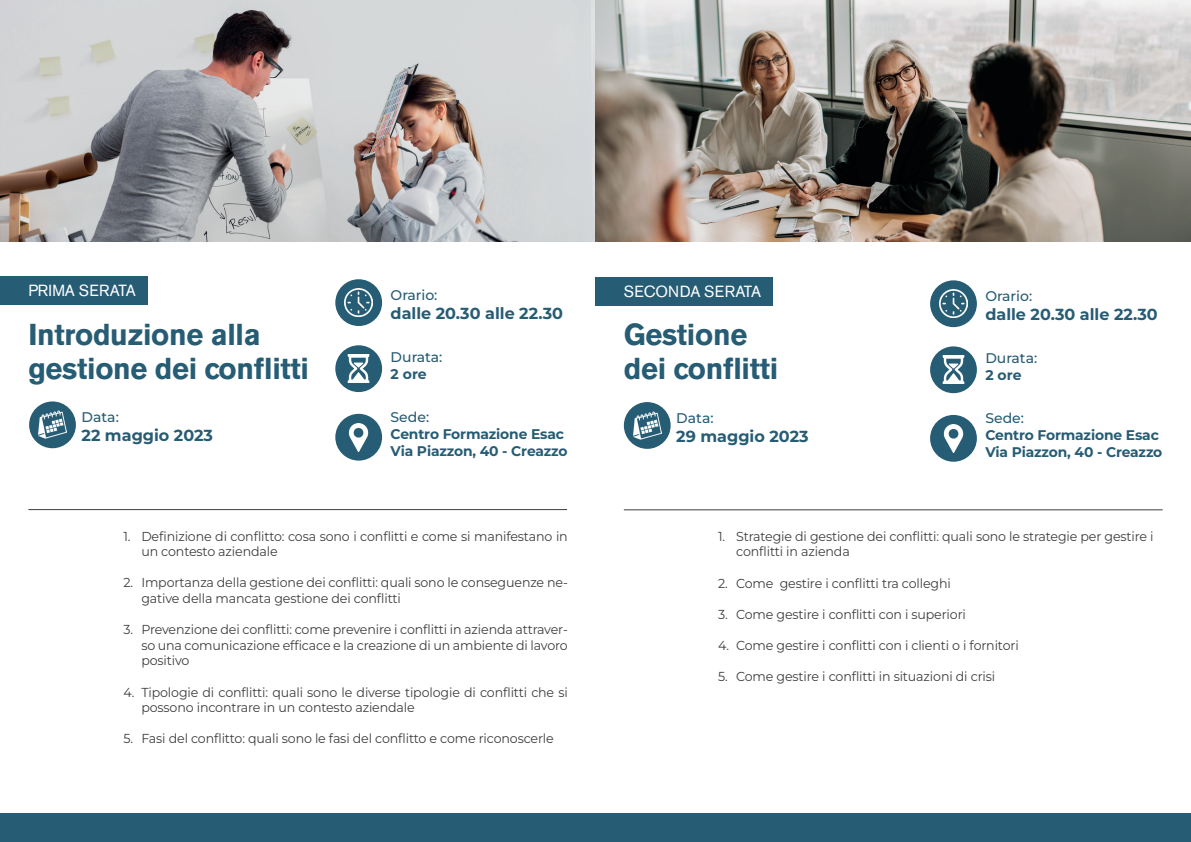
<style>
.page{position:relative;width:1191px;height:842px;background:#fff}
.page>*{position:absolute;margin:0;border:0;box-sizing:border-box;transform-origin:0 0}
.t1{font:700 30px/34px "Akzidenz Grotesk BE";letter-spacing:-.01em;color:#265c74}
.t2{font:700 16px "Montserrat";color:#265c74}
.t3{font:16px "Akzidenz Grotesk BE";letter-spacing:.01em;color:#fff}
.t4{font:700 14px/16.8px "Montserrat";letter-spacing:-.01em;color:#265c74}
.t5{font:500 14px "Montserrat";color:#265c74}
.t6{font:13px/15.6px "Montserrat";letter-spacing:-.01em;color:#3e3e3f}
</style>
<div class="page">
<img style="left:0;top:0;width:1191px;height:242px">
<div style="left:29px;top:401px;width:47px;height:47px;background:#265c74;border-radius:50%"></div>
<img style="left:38px;top:411px;width:29px;height:28px">
<hr style="left:28px;top:509px;width:539px;height:1px;background:#3e3e3f">
<div style="left:0;top:276px;width:147px;height:29px;background:#265c74"></div>
<hr style="left:624px;top:510px;width:538px;height:1px;background:#3e3e3f">
<div style="left:595px;top:277px;width:177px;height:28px;background:#265c74"></div>
<div style="left:624px;top:402px;width:46px;height:47px;background:#265c74;border-radius:50%"></div>
<img style="left:633px;top:411px;width:28px;height:29px">
<div style="left:0;top:814px;width:1191px;height:28px;background:#265c74"></div>
<div style="left:930px;top:346px;width:47px;height:47px;background:#265c74;border-radius:50%"></div>
<div style="left:930px;top:415px;width:47px;height:47px;background:#265c74;border-radius:50%"></div>
<img style="left:942px;top:356px;width:23px;height:28px">
<img style="left:943px;top:424px;width:21px;height:28px">
<div style="left:930px;top:280px;width:47px;height:47px;background:#265c74;border-radius:50%"></div>
<img style="left:939px;top:290px;width:28px;height:28px">
<div style="left:335px;top:345px;width:47px;height:47px;background:#265c74;border-radius:50%"></div>
<div style="left:335px;top:414px;width:47px;height:47px;background:#265c74;border-radius:50%"></div>
<img style="left:347px;top:355px;width:23px;height:28px">
<img style="left:348px;top:423px;width:21px;height:28px">
<div style="left:335px;top:279px;width:47px;height:47px;background:#265c74;border-radius:50%"></div>
<img style="left:344px;top:289px;width:29px;height:28px">
<p class="t3" style="left:28px;top:281px;width:109px">PRIMA SERATA</p>
<h1 class="t1" style="left:28px;top:318px;width:282px">Introduzione alla gestione dei conflitti</h1>
<p class="t5" style="left:82px;top:408px;width:39px">Data:</p>
<p class="t2" style="left:82px;top:425px;width:133px">22 maggio 2023</p>
<p class="t5" style="left:390px;top:286px;width:48px">Orario:</p>
<p class="t2" style="left:390px;top:303px;width:174px">dalle 20.30 alle 22.30</p>
<p class="t5" style="left:390px;top:348px;width:53px">Durata:</p>
<p class="t4" style="left:390px;top:365px;width:38px">2 ore</p>
<p class="t5" style="left:390px;top:408px;width:40px">Sede:</p>
<p class="t4" style="left:390px;top:425px;width:178px">Centro Formazione Esac<br>Via Piazzon, 40 - Creazzo</p>
<p class="t6" style="left:141px;top:528px;width:428px;text-indent:-18px">1. Definizione di conflitto: cosa sono i conflitti e come si manifestano in un contesto aziendale</p>
<p class="t6" style="left:141px;top:575px;width:428px;text-indent:-18px">2. Importanza della gestione dei conflitti: quali sono le conseguenze ne&shy;gative della mancata gestione dei conflitti</p>
<p class="t6" style="left:141px;top:621px;width:428px;text-align:justify;text-indent:-18px">3. Prevenzione dei conflitti: come prevenire i conflitti in azienda attraver&shy;so una comunicazione efficace e la creazione di un ambiente di lavoro positivo</p>
<p class="t6" style="left:141px;top:684px;width:428px;text-indent:-18px">4. Tipologie di conflitti: quali sono le diverse tipologie di conflitti che si possono incontrare in un contesto aziendale</p>
<p class="t6" style="left:123px;top:731px;width:432px">5. Fasi del conflitto: quali sono le fasi del conflitto e come riconoscerle</p>
<p class="t3" style="left:624px;top:282px;width:139px">SECONDA SERATA</p>
<h1 class="t1" style="left:624px;top:318px;width:156px">Gestione dei conflitti</h1>
<p class="t5" style="left:676px;top:408px;width:39px">Data:</p>
<p class="t2" style="left:676px;top:425px;width:134px">29 maggio 2023</p>
<p class="t5" style="left:985px;top:287px;width:48px">Orario:</p>
<p class="t2" style="left:985px;top:304px;width:174px">dalle 20.30 alle 22.30</p>
<p class="t5" style="left:985px;top:349px;width:53px">Durata:</p>
<p class="t4" style="left:985px;top:366px;width:38px">2 ore</p>
<p class="t5" style="left:985px;top:409px;width:40px">Sede:</p>
<p class="t4" style="left:985px;top:426px;width:178px">Centro Formazione Esac<br>Via Piazzon, 40 - Creazzo</p>
<p class="t6" style="left:736px;top:528px;width:419px;text-indent:-18px">1. Strategie di gestione dei conflitti: quali sono le strategie per gestire i conflitti in azienda</p>
<p class="t6" style="left:718px;top:575px;width:234px">2. Come gestire i conflitti tra colleghi</p>
<p class="t6" style="left:718px;top:606px;width:249px">3. Come gestire i conflitti con i superiori</p>
<p class="t6" style="left:718px;top:637px;width:302px">4. Come gestire i conflitti con i clienti o i fornitori</p>
<p class="t6" style="left:718px;top:668px;width:278px">5. Come gestire i conflitti in situazioni di crisi</p>
</div>
